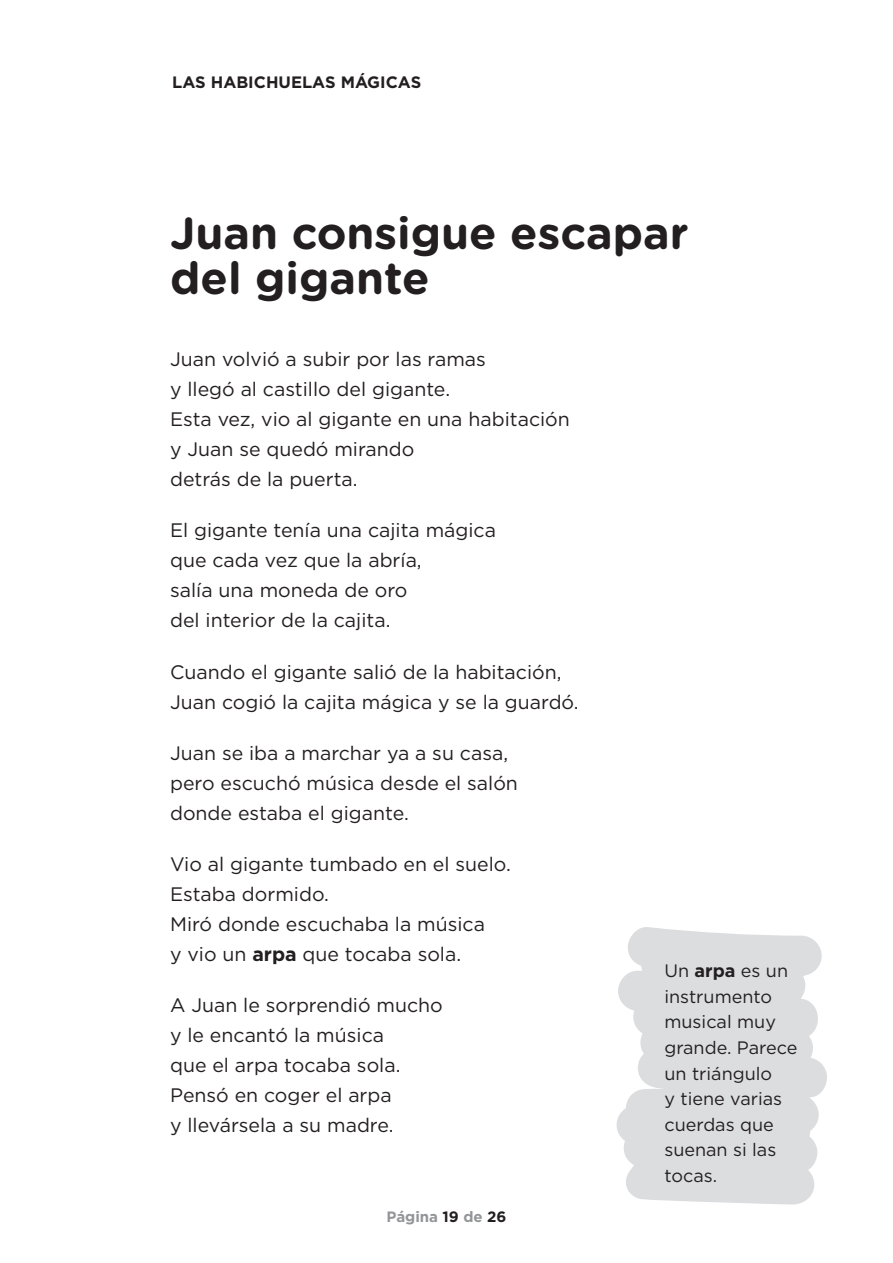
<style>
.page{position:relative;width:893px;height:1263px;background:#fff}
.page>*{position:absolute;margin:0;border:0;box-sizing:border-box;transform-origin:0 0}
.t1{font:700 45px/45px "Gotham Rounded";color:#231f20}
.t2{font:19.5px/30px "Gotham";color:#231f20}
.t3{font:18px/25.5px "Gotham";color:#231f20}
.t4{font:700 16.5px "Gotham";color:#231f20}
.t5{font:700 15px "Gotham";color:#939598}
.s1{font-weight:700}
.s2{color:#231f20}
</style>
<div class="page">
<svg style="left:617px;top:927px;width:210px;height:278px;background:#e1e1e3"></svg>
<p class="t4" style="left:172px;top:71px;width:251px">LAS HABICHUELAS MÁGICAS</p>
<h1 class="t1" style="left:170px;top:208px;width:520px">Juan consigue escapar del gigante</h1>
<p class="t2" style="left:170px;top:344px;width:401px">Juan volvió a subir por las ramas<br>y llegó al castillo del gigante.<br>Esta vez, vio al gigante en una habitación y Juan se quedó mirando<br>detrás de la puerta.</p>
<p class="t2" style="left:170px;top:515px;width:327px">El gigante tenía una cajita mágica que cada vez que la abría,<br>salía una moneda de oro<br>del interior de la cajita.</p>
<p class="t2" style="left:170px;top:656px;width:410px">Cuando el gigante salió de la habitación,<br>Juan cogió la cajita mágica y se la guardó.</p>
<p class="t2" style="left:170px;top:738px;width:349px">Juan se iba a marchar ya a su casa, pero escuchó música desde el salón donde estaba el gigante.</p>
<p class="t2" style="left:170px;top:849px;width:342px">Vio al gigante tumbado en el suelo.<br>Estaba dormido.<br>Miró donde escuchaba la música<br>y vio un <span class="s1">arpa</span> que tocaba sola.</p>
<p class="t2" style="left:170px;top:990px;width:274px">A Juan le sorprendió mucho y le encantó la música<br>que el arpa tocaba sola.<br>Pensó en coger el arpa<br>y llevársela a su madre.</p>
<p class="t5" style="left:386px;top:1207px;width:121px">Página <span class="s2">19</span> de <span class="s2">26</span></p>
<p class="t3" style="left:664px;top:958px;width:135px">Un <span class="s1">arpa</span> es un instrumento musical muy grande. Parece un triángulo<br>y tiene varias cuerdas que suenan si las tocas.</p>
</div>
